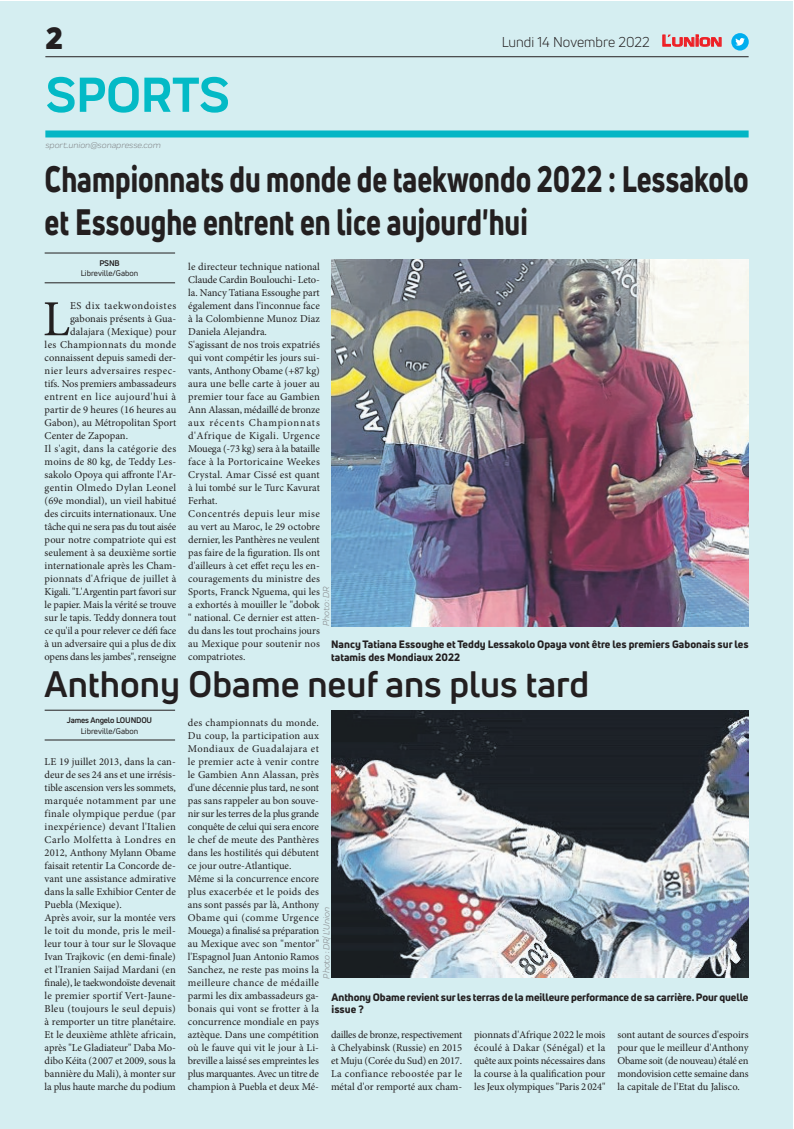
<style>
.page{position:relative;width:794px;height:1129px;background:#fff}
.page>*{position:absolute;margin:0;border:0;box-sizing:border-box;transform-origin:0 0}
.t1{font:700 51px "Praktika";color:#03bac6}
.t2{font:50.5px "Minion Pro";color:#231f20}
.t3{font:800 36px/43.2px "Uni Neue";color:#231f20;scale:.78 1}
.t4{font:700 36px "Uni Neue";color:#231f20}
.t5{font:900 30px "Uni Neue";color:#231f20}
.t6{font:14px "Uni Neue";color:#231f20}
.t7{font:10.5px/13px "Minion Pro";color:#231f20}
.t8{font:800 10.5px/12.6px "Uni Neue";color:#231f20}
.t9{font:10.5px "Minion Pro";letter-spacing:-.025em;color:#231f20}
.t10{font:10.5px "Minion Pro";letter-spacing:.03em;color:#231f20}
.t11{font:10.5px "Minion Pro";letter-spacing:.035em;color:#231f20}
.t12{font:10.5px "Minion Pro";letter-spacing:-.02em;color:#231f20}
.t13{font:10.5px "Minion Pro";letter-spacing:.02em;color:#231f20}
.t14{font:10.5px "Minion Pro";letter-spacing:.045em;color:#231f20}
.t15{font:10.5px "Minion Pro";letter-spacing:.055em;color:#231f20}
.t16{font:italic 9px "Praktika";color:#818386}
.t17{font:8px "Uni Neue";color:#231f20}
.t18{font:700 8px "Uni Neue";letter-spacing:-.02em;color:#231f20}
.s1{font-family:"Eurostile";font-weight:600;font-size:14.9px;color:#ee1d23}
.s2{font-family:"Eurostile";font-weight:600;font-size:11.4px;color:#ee1d23}
</style>
<div class="page">
<div style="left:0;top:1px;width:793px;height:1127px;background:#d5eef1"></div>
<hr style="left:45px;top:56px;width:703px;height:1px;background:#231f20">
<div style="left:45px;top:130px;width:703px;height:7px;background:#04b6c5"></div>
<svg style="left:662px;top:34px;width:60px;height:13px"></svg>
<div style="left:731px;top:33px;width:17px;height:18px;background:#00aeef;border-radius:50%"></div>
<svg style="left:735px;top:38px;width:10px;height:8px"></svg>
<hr style="left:45px;top:282px;width:130px;height:1px;background:#231f20">
<hr style="left:45px;top:253px;width:130px;height:1px;background:#231f20">
<hr style="left:45px;top:739px;width:130px;height:1px;background:#231f20">
<hr style="left:45px;top:710px;width:130px;height:1px;background:#231f20">
<img style="left:332px;top:710px;width:416px;height:267px">
<img style="left:331px;top:259px;width:417px;height:367px">
<h3 class="t5" style="left:45px;top:17px;width:19px">2</h3>
<h1 class="t1" style="left:46px;top:54px;width:185px">SPORTS</h1>
<p class="t16" style="left:45px;top:139px;width:117px">sport.union@sonapresse.com</p>
<h3 class="t6" style="left:502px;top:33px;width:222px">Lundi 14 Novembre 2022 <span class="s1">L</span><span class="s2">UNION</span></h3>
<h3 class="t3" style="left:45px;top:156px;width:904px">Championnats du monde de taekwondo 2022 : Lessakolo et Essoughe entrent en lice aujourd'hui</h3>
<p class="t18" style="left:99px;top:258px;width:22px">PSNB</p>
<p class="t17" style="left:81px;top:268px;width:59px">Libreville/Gabon</p>
<p class="t7" style="left:188px;top:260px;width:133px">le directeur technique national<br>Claude Cardin Boulouchi- Leto&shy;la. Nancy Tatiana Essoughe part également dans l'inconnue face à la Colombienne Munoz Diaz<br>Daniela Alejandra.<br>S'agissant de nos trois expatriés qui vont compétir les jours sui&shy;vants, Anthony Obame (+87 kg) aura une belle carte à jouer au premier tour face au Gambien<br>Ann Alassan, médaillé de bronze aux récents Championnats d'Afrique de Kigali. Urgence<br>Mouega (-73 kg) sera à la bataille face à la Portoricaine Weekes<br>Crystal. Amar Cissé est quant à lui tombé sur le Turc Kavurat<br>Ferhat.<br>Concentrés depuis leur mise au vert au Maroc, le 29 octobre dernier, les Panthères ne veulent pas faire de la figuration. Ils ont d'ailleurs à cet effet reçu les en&shy;couragements du ministre des<br>Sports, Franck Nguema, qui les a exhortés à mouiller le "dobok " national. Ce dernier est atten&shy;du dans les tout prochains jours au Mexique pour soutenir nos compatriotes.</p>
<h2 class="t2" style="left:43px;top:285px;width:29px">L</h2>
<p class="t15" style="left:70px;top:299px;width:108px">ES dix taekwondoistes</p>
<p class="t7" style="left:70px;top:312px;width:108px">gabonais présents à Gua-</p>
<p class="t7" style="left:70px;top:325px;width:108px">dalajara (Mexique) pour</p>
<p class="t11" style="left:45px;top:338px;width:133px">les Championnats du monde</p>
<p class="t7" style="left:45px;top:351px;width:133px">connaissent depuis samedi der-</p>
<p class="t10" style="left:45px;top:364px;width:133px">nier leurs adversaires respec-</p>
<p class="t7" style="left:45px;top:377px;width:133px">tifs. Nos premiers ambassadeurs</p>
<p class="t14" style="left:45px;top:390px;width:133px">entrent en lice aujourd'hui à</p>
<p class="t7" style="left:45px;top:403px;width:133px">partir de 9 heures (16 heures au</p>
<p class="t7" style="left:45px;top:416px;width:133px">Gabon), au Métropolitan Sport</p>
<p class="t7" style="left:45px;top:429px;width:85px">Center de Zapopan.</p>
<p class="t10" style="left:45px;top:442px;width:133px">Il s'agit, dans la catégorie des</p>
<p class="t7" style="left:45px;top:455px;width:133px">moins de 80 kg, de Teddy Les-</p>
<p class="t7" style="left:45px;top:468px;width:133px">sakolo Opoya qui affronte l'Ar-</p>
<p class="t11" style="left:45px;top:481px;width:133px">gentin Olmedo Dylan Leonel</p>
<p class="t7" style="left:45px;top:494px;width:133px">(69e mondial), un vieil habitué</p>
<p class="t7" style="left:45px;top:507px;width:133px">des circuits internationaux. Une</p>
<p class="t9" style="left:45px;top:520px;width:133px">tâche qui ne sera pas du tout aisée</p>
<p class="t7" style="left:45px;top:533px;width:133px">pour notre compatriote qui est</p>
<p class="t7" style="left:45px;top:546px;width:133px">seulement à sa deuxième sortie</p>
<p class="t7" style="left:45px;top:559px;width:133px">internationale après les Cham-</p>
<p class="t13" style="left:45px;top:572px;width:133px">pionnats d'Afrique de juillet à</p>
<p class="t12" style="left:45px;top:585px;width:133px">Kigali. "L'Argentin part favori sur</p>
<p class="t7" style="left:45px;top:598px;width:133px">le papier. Mais la vérité se trouve</p>
<p class="t7" style="left:45px;top:611px;width:133px">sur le tapis. Teddy donnera tout</p>
<p class="t7" style="left:45px;top:624px;width:133px">ce qu'il a pour relever ce défi face</p>
<p class="t7" style="left:45px;top:637px;width:133px">à un adversaire qui a plus de dix</p>
<p class="t9" style="left:45px;top:650px;width:133px">opens dans les jambes", renseigne</p>
<p class="t16" style="left:320px;top:626px;width:41px;rotate:-90deg">Photo : DR</p>
<p class="t8" style="left:331px;top:637px;width:419px">Nancy Tatiana Essoughe et Teddy Lessakolo Opaya vont être les premiers Gabonais sur les tatamis des Mondiaux 2022</p>
<h3 class="t4" style="left:45px;top:661px;width:546px">Anthony Obame neuf ans plus tard</h3>
<p class="t18" style="left:67px;top:715px;width:87px">James Angelo LOUNDOU</p>
<p class="t17" style="left:81px;top:725px;width:59px">Libreville/Gabon</p>
<p class="t7" style="left:188px;top:715px;width:133px">des championnats du monde.<br>Du coup, la participation aux<br>Mondiaux de Guadalajara et le premier acte à venir contre le Gambien Ann Alassan, près d'une décennie plus tard, ne sont pas sans rappeler au bon souve&shy;nir sur les terres de la plus grande conquête de celui qui sera encore le chef de meute des Panthères dans les hostilités qui débutent ce jour outre-Atlantique.<br>Même si la concurrence encore plus exacerbée et le poids des ans sont passés par là, Anthony<br>Obame qui (comme Urgence<br>Mouega) a finalisé sa préparation au Mexique avec son "mentor" l'Espagnol Juan Antonio Ramos<br>Sanchez, ne reste pas moins la meilleure chance de médaille parmi les dix ambassadeurs ga&shy;bonais qui vont se frotter à la concurrence mondiale en pays aztèque. Dans une compétition où le fauve qui vit le jour à Li&shy;breville a laissé ses empreintes les plus marquantes. Avec un titre de champion à Puebla et deux Mé-</p>
<p class="t7" style="left:45px;top:754px;width:133px">LE 19 juillet 2013, dans la can&shy;deur de ses 24 ans et une irrésis&shy;tible ascension vers les sommets, marquée notamment par une finale olympique perdue (par inexpérience) devant l'Italien<br>Carlo Molfetta à Londres en<br>2012, Anthony Mylann Obame faisait retentir La Concorde de&shy;vant une assistance admirative dans la salle Exhibior Center de<br>Puebla (Mexique).<br>Après avoir, sur la montée vers le toit du monde, pris le meil&shy;leur tour à tour sur le Slovaque<br>Ivan Trajkovic (en demi-finale) et l'Iranien Saijad Mardani (en finale), le taekwondoïste devenait le premier sportif Vert-Jaune-<br>Bleu (toujours le seul depuis) à remporter un titre planétaire.<br>Et le deuxième athlète africain, après "Le Gladiateur" Daba Mo&shy;dibo Kéita (2007 et 2009, sous la bannière du Mali), à monter sur la plus haute marche du podium</p>
<p class="t16" style="left:320px;top:978px;width:73px;rotate:-90deg">Photo : DR/ L’Union</p>
<p class="t8" style="left:332px;top:990px;width:418px">Anthony Obame revient sur les terras de la meilleure performance de sa carrière. Pour quelle issue ?</p>
<p class="t7" style="left:331px;top:1027px;width:133px;text-align:justify">dailles de bronze, respectivement à Chelyabinsk (Russie) en 2015 et Muju (Corée du Sud) en 2017.<br>La confiance reboostée par le métal d'or remporté aux cham-</p>
<p class="t7" style="left:474px;top:1027px;width:133px;text-align:justify">pionnats d'Afrique 2022 le mois écoulé à Dakar (Sénégal) et la quête aux points nécessaires dans la course à la qualification pour les Jeux olympiques "Paris 2024"</p>
<p class="t7" style="left:617px;top:1027px;width:133px;text-align:justify">sont autant de sources d'espoirs pour que le meilleur d'Anthony Obame soit (de nouveau) étalé en mondovision cette semaine dans la capitale de l'Etat du Jalisco.</p>
</div>
